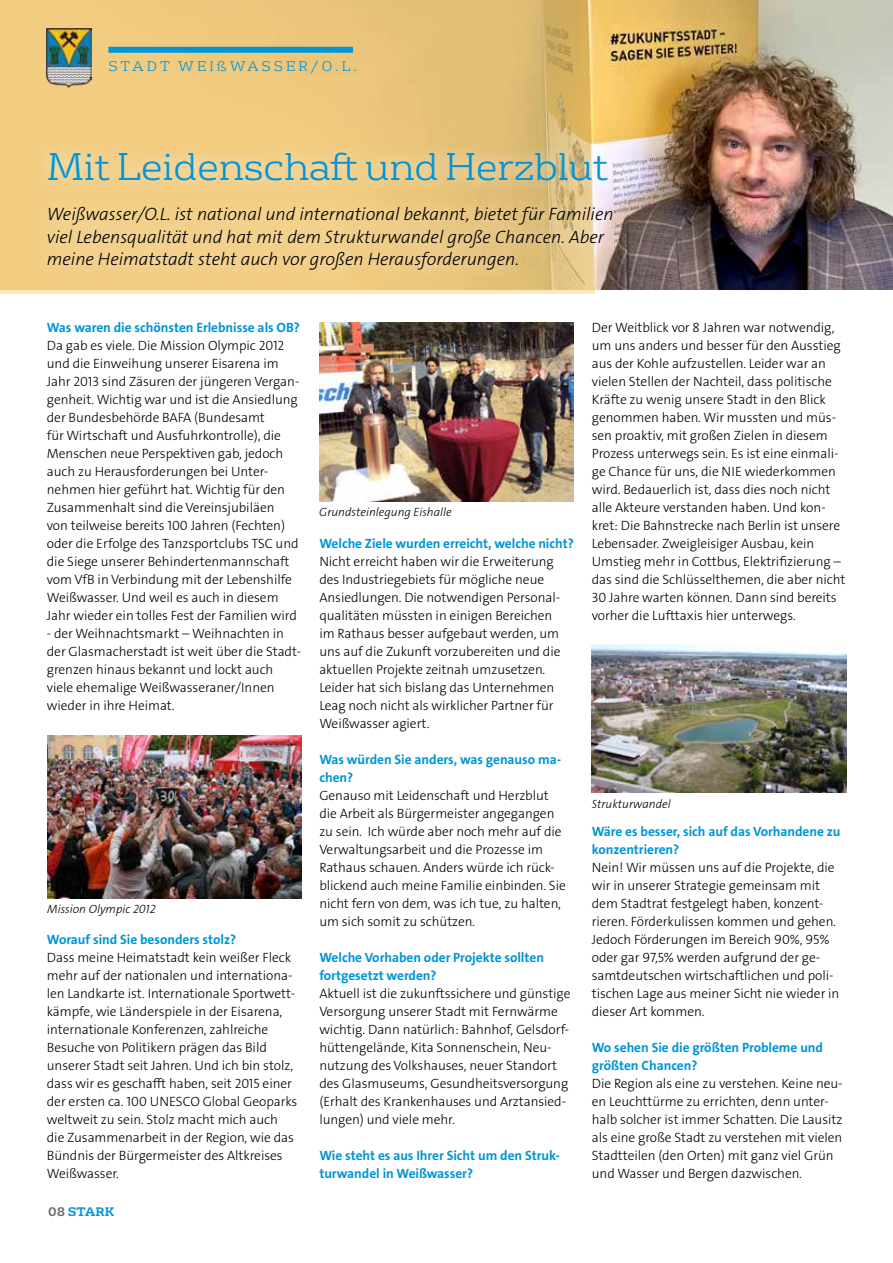
<style>
.page{position:relative;width:893px;height:1263px;background:#fff}
.page>*{position:absolute;margin:0;border:0;box-sizing:border-box;transform-origin:0 0}
.t1{font:300 37.5px "FS Rufus";letter-spacing:-.005em;color:#0095d7}
.t2{font:18px/22.5px "The Sans Veolia W3 Lig It";color:#000}
.t3{font:13.5px/18px "The Sans Veolia W3 Lig";letter-spacing:-.005em;color:#000}
.t4{font:13.5px/18px "The Sans Veolia W7 Bld";letter-spacing:-.005em;color:#0095d7}
.t5{font:300 13.5px "FS Rufus";letter-spacing:.22em;color:#0095d7}
.t6{font:12px "The Sans Veolia W3 Lig It";color:#000}
.t7{font:700 12px "FS Rufus";color:#0095d7}
.s1{color:#706f6f}
</style>
<div class="page">
<img style="left:595px;top:0;width:298px;height:290px">
<svg style="left:0;top:0;width:595px;height:294px;background:#eac57b"></svg>
<img style="left:47px;top:736px;width:255px;height:162px">
<img style="left:319px;top:322px;width:255px;height:179px">
<img style="left:592px;top:644px;width:254px;height:149px">
<img style="left:47px;top:29px;width:44px;height:59px">
<div style="left:108px;top:47px;width:245px;height:6px;background:#0095d7"></div>
<div style="left:33px;top:137px;width:594px;height:147px;background:#fff;opacity:.75"></div>
<p class="t5" style="left:108px;top:56px;width:250px">STADT WEIßWASSER/O.L.</p>
<h1 class="t1" style="left:47px;top:136px;width:564px">Mit Leidenschaft und Herzblut</h1>
<h2 class="t2" style="left:47px;top:203px;width:568px">Weißwasser/O.L. ist national und international bekannt, bietet für Familien viel Lebensqualität und hat mit dem Strukturwandel große Chancen. Aber meine Heimatstadt steht auch vor großen Herausforderungen.</h2>
<p class="t4" style="left:47px;top:319px;width:255px">Was waren die schönsten Erlebnisse als OB?</p>
<p class="t3" style="left:47px;top:337px;width:254px">Da gab es viele. Die Mission Olympic 2012 und die Einweihung unserer Eisarena im Jahr 2013 sind Zäsuren der jüngeren Vergan&shy;genheit. Wichtig war und ist die Ansiedlung der Bundesbehörde BAFA (Bundesamt<br>für Wirtschaft und Ausfuhrkontrolle), die Menschen neue Perspektiven gab, jedoch auch zu Herausforderungen bei Unter&shy;nehmen hier geführt hat. Wichtig für den Zusammenhalt sind die Vereinsjubiläen<br>von teilweise bereits 100 Jahren (Fechten) oder die Erfolge des Tanzsportclubs TSC und die Siege unserer Behindertenmannschaft vom VfB in Verbindung mit der Lebenshilfe Weißwasser. Und weil es auch in diesem Jahr wieder ein tolles Fest der Familien wird</p>
<p class="t3" style="left:47px;top:625px;width:256px">- der Weihnachtsmarkt – Weihnachten in der Glasmacherstadt ist weit über die Stadt&shy;grenzen hinaus bekannt und lockt auch viele ehemalige Weißwasseraner/Innen wieder in ihre Heimat.</p>
<p class="t6" style="left:47px;top:901px;width:110px">Mission Olympic 2012</p>
<p class="t4" style="left:47px;top:931px;width:191px">Worauf sind Sie besonders stolz?</p>
<p class="t3" style="left:47px;top:949px;width:252px">Dass meine Heimatstadt kein weißer Fleck mehr auf der nationalen und internationa&shy;len Landkarte ist. Internationale Sportwett&shy;kämpfe, wie Länderspiele in der Eisarena, internationale Konferenzen, zahlreiche Besuche von Politikern prägen das Bild unserer Stadt seit Jahren. Und ich bin stolz, dass wir es geschafft haben, seit 2015 einer der ersten ca. 100 UNESCO Global Geoparks weltweit zu sein. Stolz macht mich auch die Zusammenarbeit in der Region, wie das Bündnis der Bürgermeister des Altkreises Weißwasser.</p>
<p class="t7" style="left:48px;top:1201px;width:68px"><span class="s1">08</span> STARK</p>
<p class="t6" style="left:319px;top:504px;width:134px">Grundsteinlegung Eishalle</p>
<p class="t4" style="left:319px;top:535px;width:256px">Welche Ziele wurden erreicht, welche nicht?</p>
<p class="t3" style="left:319px;top:553px;width:243px">Nicht erreicht haben wir die Erweiterung des Industriegebiets für mögliche neue Ansiedlungen. Die notwendigen Personal&shy;qualitäten müssten in einigen Bereichen im Rathaus besser aufgebaut werden, um uns auf die Zukunft vorzubereiten und die aktuellen Projekte zeitnah umzusetzen.<br>Leider hat sich bislang das Unternehmen Leag noch nicht als wirklicher Partner für Weißwasser agiert.</p>
<p class="t4" style="left:319px;top:750px;width:243px">Was würden Sie anders, was genauso ma&shy;chen?</p>
<p class="t3" style="left:319px;top:786px;width:248px">Genauso mit Leidenschaft und Herzblut die Arbeit als Bürgermeister angegangen zu sein. Ich würde aber noch mehr auf die Verwaltungsarbeit und die Prozesse im Rathaus schauen. Anders würde ich rück&shy;blickend auch meine Familie einbinden. Sie nicht fern von dem, was ich tue, zu halten, um sich somit zu schützen.</p>
<p class="t4" style="left:319px;top:948px;width:226px">Welche Vorhaben oder Projekte sollten fortgesetzt werden?</p>
<p class="t3" style="left:319px;top:984px;width:253px">Aktuell ist die zukunftssichere und günstige Versorgung unserer Stadt mit Fernwärme wichtig. Dann natürlich: Bahnhof, Gelsdorf&shy;hüttengelände, Kita Sonnenschein, Neu&shy;nutzung des Volkshauses, neuer Standort des Glasmuseums, Gesundheitsversorgung (Erhalt des Krankenhauses und Arztansied&shy;lungen) und viele mehr.</p>
<p class="t4" style="left:319px;top:1146px;width:242px">Wie steht es aus Ihrer Sicht um den Struk&shy;turwandel in Weißwasser?</p>
<p class="t3" style="left:592px;top:318px;width:255px">Der Weitblick vor 8 Jahren war notwendig, um uns anders und besser für den Ausstieg aus der Kohle aufzustellen. Leider war an vielen Stellen der Nachteil, dass politische Kräfte zu wenig unsere Stadt in den Blick genommen haben. Wir mussten und müs&shy;sen proaktiv, mit großen Zielen in diesem Prozess unterwegs sein. Es ist eine einmali&shy;ge Chance für uns, die NIE wiederkommen wird. Bedauerlich ist, dass dies noch nicht alle Akteure verstanden haben. Und kon&shy;kret: Die Bahnstrecke nach Berlin ist unsere Lebensader. Zweigleisiger Ausbau, kein Umstieg mehr in Cottbus, Elektrifizierung – das sind die Schlüsselthemen, die aber nicht 30 Jahre warten können. Dann sind bereits vorher die Lufttaxis hier unterwegs.</p>
<p class="t6" style="left:592px;top:796px;width:81px">Strukturwandel</p>
<p class="t4" style="left:592px;top:822px;width:250px">Wäre es besser, sich auf das Vorhandene zu konzentrieren?</p>
<p class="t3" style="left:592px;top:858px;width:249px">Nein! Wir müssen uns auf die Projekte, die wir in unserer Strategie gemeinsam mit dem Stadtrat festgelegt haben, konzent&shy;rieren. Förderkulissen kommen und gehen.<br>Jedoch Förderungen im Bereich 90%, 95% oder gar 97,5% werden aufgrund der ge&shy;samtdeutschen wirtschaftlichen und poli&shy;tischen Lage aus meiner Sicht nie wieder in dieser Art kommen.</p>
<p class="t4" style="left:592px;top:1038px;width:233px">Wo sehen Sie die größten Probleme und größten Chancen?</p>
<p class="t3" style="left:592px;top:1074px;width:252px">Die Region als eine zu verstehen. Keine neu&shy;en Leuchttürme zu errichten, denn unter&shy;halb solcher ist immer Schatten. Die Lausitz als eine große Stadt zu verstehen mit vielen Stadtteilen (den Orten) mit ganz viel Grün und Wasser und Bergen dazwischen.</p>
</div>
